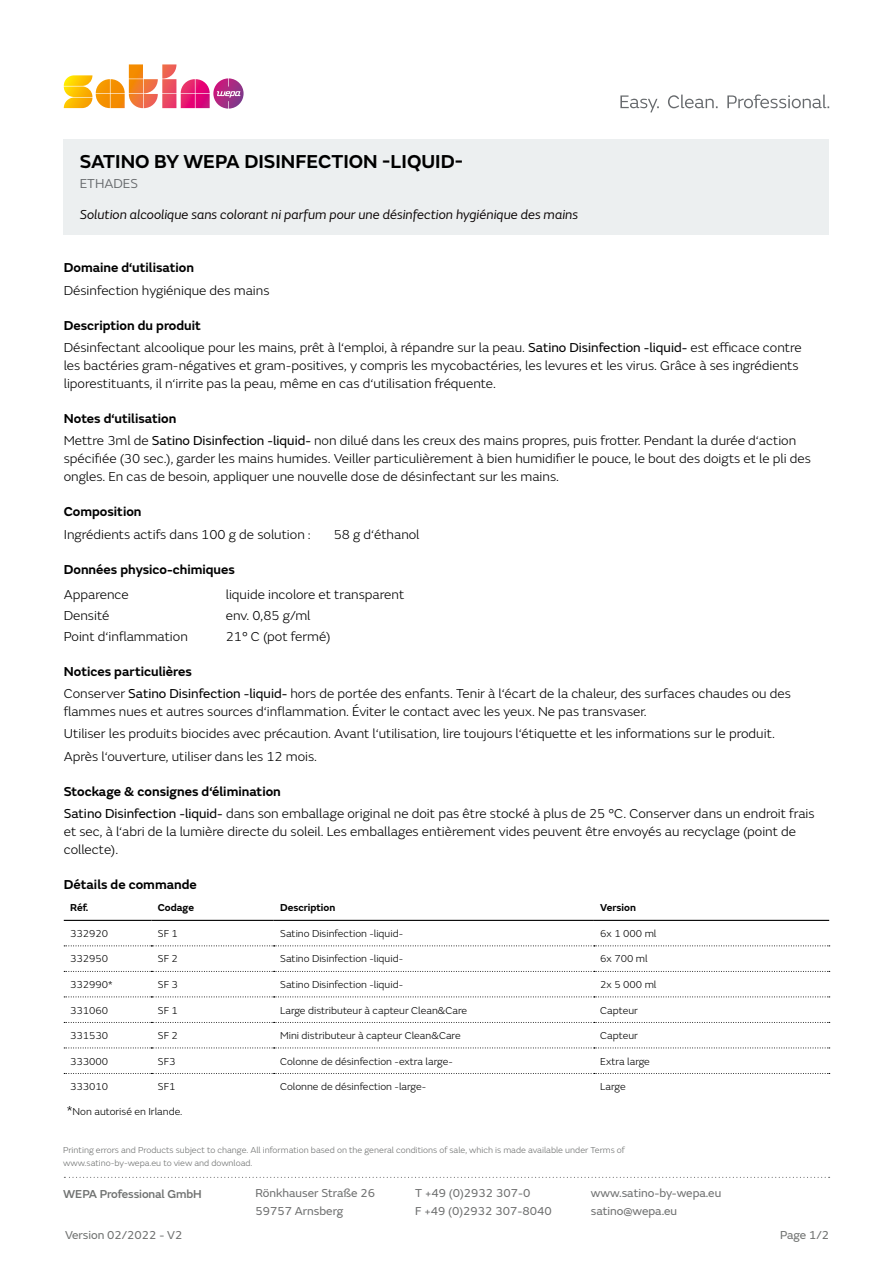
<style>
.page{position:relative;width:893px;height:1263px;background:#fff}
.page>*{position:absolute;margin:0;border:0;box-sizing:border-box;transform-origin:0 0}
.SUB{font:600 19.5px "FS Emeric";color:#000}
._5-Produktbeschreibu{font:300 13.5px/18px "FS Emeric";color:#000}
._5c_italic_überschri{font:300 13.5px/18px "FS Emeric";color:#000}
._4-Produktname{font:600 13.5px "FS Emeric";color:#000}
._4-Produktname-2{font:italic 13.5px "FS Emeric";color:#060000}
.Für_Lesezeichnen{font:13.5px "FS Emeric";color:#676a6d}
.t1{font:12px/18px "FS Emeric";color:#6f7070}
.t2{font:12px "FS Emeric";color:#6f7170}
.t3{font:500 12px "FS Emeric";letter-spacing:-.01em;color:#6f7170}
._6-Tabelle-Datenblat{font:300 10.5px "FS Emeric";color:#000}
._6-Tabelle-Datenblat-2{font:600 10.5px "FS Emeric";color:#000}
._4-Produktname-3{font:300 10.5px "FS Emeric";color:#000}
.t4{font:300 9px/12.8px "FS Emeric";color:#6f7170}
.s1{font-weight:400}
.s2{font-size:13.5px}
</style>
<div class="page">
<svg style="left:64px;top:1177px;width:766px;height:1px"></svg>
<svg style="left:620px;top:94px;width:209px;height:19px"></svg>
<svg style="left:64px;top:64px;width:180px;height:45px"></svg>
<hr style="left:64px;top:920px;width:87px;height:1px;background:#000">
<hr style="left:151px;top:920px;width:123px;height:1px;background:#000">
<hr style="left:274px;top:920px;width:320px;height:1px;background:#000">
<hr style="left:594px;top:920px;width:235px;height:1px;background:#000">
<svg style="left:64px;top:945px;width:766px;height:1px"></svg>
<svg style="left:64px;top:971px;width:766px;height:1px"></svg>
<svg style="left:64px;top:996px;width:766px;height:1px"></svg>
<svg style="left:64px;top:1022px;width:766px;height:1px"></svg>
<svg style="left:64px;top:1047px;width:766px;height:1px"></svg>
<svg style="left:64px;top:1073px;width:766px;height:1px"></svg>
<div style="left:64px;top:139px;width:765px;height:95px;background:#eceff0"></div>
<p class="SUB" style="left:80px;top:147px;width:385px">SATINO BY WEPA DISINFECTION -LIQUID-</p>
<p class="Für_Lesezeichnen" style="left:80px;top:174px;width:60px">ETHADES</p>
<p class="_4-Produktname-2" style="left:80px;top:205px;width:500px">Solution alcoolique sans colorant ni parfum pour une désinfection hygiénique des mains</p>
<p class="_4-Produktname" style="left:64px;top:257px;width:132px">Domaine d‘utilisation</p>
<p class="_5-Produktbeschreibu" style="left:64px;top:281px;width:207px">Désinfection hygiénique des mains</p>
<p class="_4-Produktname" style="left:64px;top:315px;width:139px">Description du produit</p>
<p class="_5-Produktbeschreibu" style="left:64px;top:338px;width:740px">Désinfectant alcoolique pour les mains, prêt à l‘emploi, à répandre sur la peau. <span class="s1">Satino Disinfection -liquid-</span> est efficace contre les bactéries gram-négatives et gram-positives, y compris les mycobactéries, les levures et les virus. Grâce à ses ingrédients liporestituants, il n‘irrite pas la peau, même en cas d‘utilisation fréquente.</p>
<p class="_4-Produktname" style="left:64px;top:408px;width:114px">Notes d‘utilisation</p>
<p class="_5-Produktbeschreibu" style="left:64px;top:431px;width:749px">Mettre 3ml de <span class="s1">Satino Disinfection -liquid-</span> non dilué dans les creux des mains propres, puis frotter. Pendant la durée d‘action spécifiée (30 sec.), garder les mains humides. Veiller particulièrement à bien humidifier le pouce, le bout des doigts et le pli des ongles. En cas de besoin, appliquer une nouvelle dose de désinfectant sur les mains.</p>
<p class="_4-Produktname" style="left:64px;top:501px;width:79px">Composition</p>
<p class="_5-Produktbeschreibu" style="left:64px;top:524px;width:249px">Ingrédients actifs dans 100 g de solution :</p>
<p class="_5-Produktbeschreibu" style="left:334px;top:524px;width:87px">58 g d‘éthanol</p>
<p class="_4-Produktname" style="left:64px;top:559px;width:173px">Données physico-chimiques</p>
<p class="_5-Produktbeschreibu" style="left:64px;top:585px;width:67px">Apparence</p>
<p class="_5-Produktbeschreibu" style="left:226px;top:585px;width:180px">liquide incolore et transparent</p>
<p class="_5-Produktbeschreibu" style="left:64px;top:606px;width:47px">Densité</p>
<p class="_5-Produktbeschreibu" style="left:226px;top:606px;width:86px">env. 0,85 g/ml</p>
<p class="_5-Produktbeschreibu" style="left:64px;top:627px;width:126px">Point d‘inflammation</p>
<p class="_5-Produktbeschreibu" style="left:226px;top:627px;width:106px">21° C (pot fermé)</p>
<p class="_4-Produktname" style="left:64px;top:661px;width:130px">Notices particulières</p>
<p class="_5c_italic_überschri" style="left:64px;top:684px;width:729px">Conserver <span class="s1">Satino Disinfection -liquid-</span> hors de portée des enfants. Tenir à l‘écart de la chaleur, des surfaces chaudes ou des flammes nues et autres sources d‘inflammation. Éviter le contact avec les yeux. Ne pas transvaser.</p>
<p class="_5c_italic_überschri" style="left:64px;top:724px;width:713px">Utiliser les produits biocides avec précaution. Avant l‘utilisation, lire toujours l‘étiquette et les informations sur le produit.</p>
<p class="_5-Produktbeschreibu" style="left:64px;top:746px;width:255px">Après l‘ouverture, utiliser dans les 12 mois.</p>
<p class="_4-Produktname" style="left:64px;top:781px;width:219px">Stockage &amp; consignes d‘élimination</p>
<p class="_5-Produktbeschreibu" style="left:64px;top:804px;width:752px"><span class="s1">Satino Disinfection -liquid-</span> dans son emballage original ne doit pas être stocké à plus de 25 °C. Conserver dans un endroit frais et sec, à l‘abri de la lumière directe du soleil. Les emballages entièrement vides peuvent être envoyés au recyclage (point de collecte).</p>
<p class="_4-Produktname" style="left:64px;top:874px;width:135px">Détails de commande</p>
<p class="_6-Tabelle-Datenblat-2" style="left:70px;top:900px;width:20px">Réf.</p>
<p class="_6-Tabelle-Datenblat-2" style="left:158px;top:900px;width:38px">Codage</p>
<p class="_6-Tabelle-Datenblat-2" style="left:280px;top:900px;width:57px">Description</p>
<p class="_6-Tabelle-Datenblat-2" style="left:600px;top:900px;width:37px">Version</p>
<p class="_6-Tabelle-Datenblat" style="left:70px;top:926px;width:40px">332920</p>
<p class="_6-Tabelle-Datenblat" style="left:158px;top:926px;width:22px">SF 1</p>
<p class="_6-Tabelle-Datenblat" style="left:280px;top:926px;width:124px">Satino Disinfection -liquid-</p>
<p class="_6-Tabelle-Datenblat" style="left:600px;top:926px;width:58px">6x 1 000 ml</p>
<p class="_6-Tabelle-Datenblat" style="left:70px;top:952px;width:40px">332950</p>
<p class="_6-Tabelle-Datenblat" style="left:158px;top:952px;width:22px">SF 2</p>
<p class="_6-Tabelle-Datenblat" style="left:280px;top:952px;width:124px">Satino Disinfection -liquid-</p>
<p class="_6-Tabelle-Datenblat" style="left:600px;top:952px;width:49px">6x 700 ml</p>
<p class="_6-Tabelle-Datenblat" style="left:70px;top:977px;width:44px">332990*</p>
<p class="_6-Tabelle-Datenblat" style="left:158px;top:977px;width:22px">SF 3</p>
<p class="_6-Tabelle-Datenblat" style="left:280px;top:977px;width:124px">Satino Disinfection -liquid-</p>
<p class="_6-Tabelle-Datenblat" style="left:600px;top:977px;width:58px">2x 5 000 ml</p>
<p class="_6-Tabelle-Datenblat" style="left:70px;top:1003px;width:40px">331060</p>
<p class="_6-Tabelle-Datenblat" style="left:158px;top:1003px;width:22px">SF 1</p>
<p class="_6-Tabelle-Datenblat" style="left:280px;top:1003px;width:189px">Large distributeur à capteur Clean&amp;Care</p>
<p class="_6-Tabelle-Datenblat" style="left:600px;top:1003px;width:39px">Capteur</p>
<p class="_6-Tabelle-Datenblat" style="left:70px;top:1028px;width:40px">331530</p>
<p class="_6-Tabelle-Datenblat" style="left:158px;top:1028px;width:22px">SF 2</p>
<p class="_6-Tabelle-Datenblat" style="left:280px;top:1028px;width:182px">Mini distributeur à capteur Clean&amp;Care</p>
<p class="_6-Tabelle-Datenblat" style="left:600px;top:1028px;width:39px">Capteur</p>
<p class="_6-Tabelle-Datenblat" style="left:70px;top:1054px;width:40px">333000</p>
<p class="_6-Tabelle-Datenblat" style="left:158px;top:1054px;width:19px">SF3</p>
<p class="_6-Tabelle-Datenblat" style="left:280px;top:1054px;width:174px">Colonne de désinfection -extra large-</p>
<p class="_6-Tabelle-Datenblat" style="left:600px;top:1054px;width:51px">Extra large</p>
<p class="_6-Tabelle-Datenblat" style="left:70px;top:1079px;width:40px">333010</p>
<p class="_6-Tabelle-Datenblat" style="left:158px;top:1079px;width:19px">SF1</p>
<p class="_6-Tabelle-Datenblat" style="left:280px;top:1079px;width:148px">Colonne de désinfection -large-</p>
<p class="_6-Tabelle-Datenblat" style="left:600px;top:1079px;width:27px">Large</p>
<p class="_4-Produktname-3" style="left:67px;top:1105px;width:117px"><span class="s2">*</span>Non autorisé en Irlande.</p>
<p class="t4" style="left:63px;top:1144px;width:563px">Printing errors and Products subject to change. All information based on the general conditions of sale, which is made available under Terms of www.satino-by-wepa.eu to view and download.</p>
<p class="t3" style="left:63px;top:1185px;width:140px">WEPA Professional GmbH</p>
<p class="t2" style="left:65px;top:1227px;width:119px">Version 02/2022 - V2</p>
<p class="t1" style="left:255px;top:1184px;width:121px">Rönkhauser Straße 26<br>59757 Arnsberg</p>
<p class="t1" style="left:415px;top:1184px;width:138px">T +49 (0)2932 307-0<br>F +49 (0)2932 307-8040</p>
<p class="t1" style="left:591px;top:1184px;width:132px">www.satino-by-wepa.eu satino@wepa.eu</p>
<p class="t2" style="left:780px;top:1227px;width:51px">Page 1/2</p>
</div>
